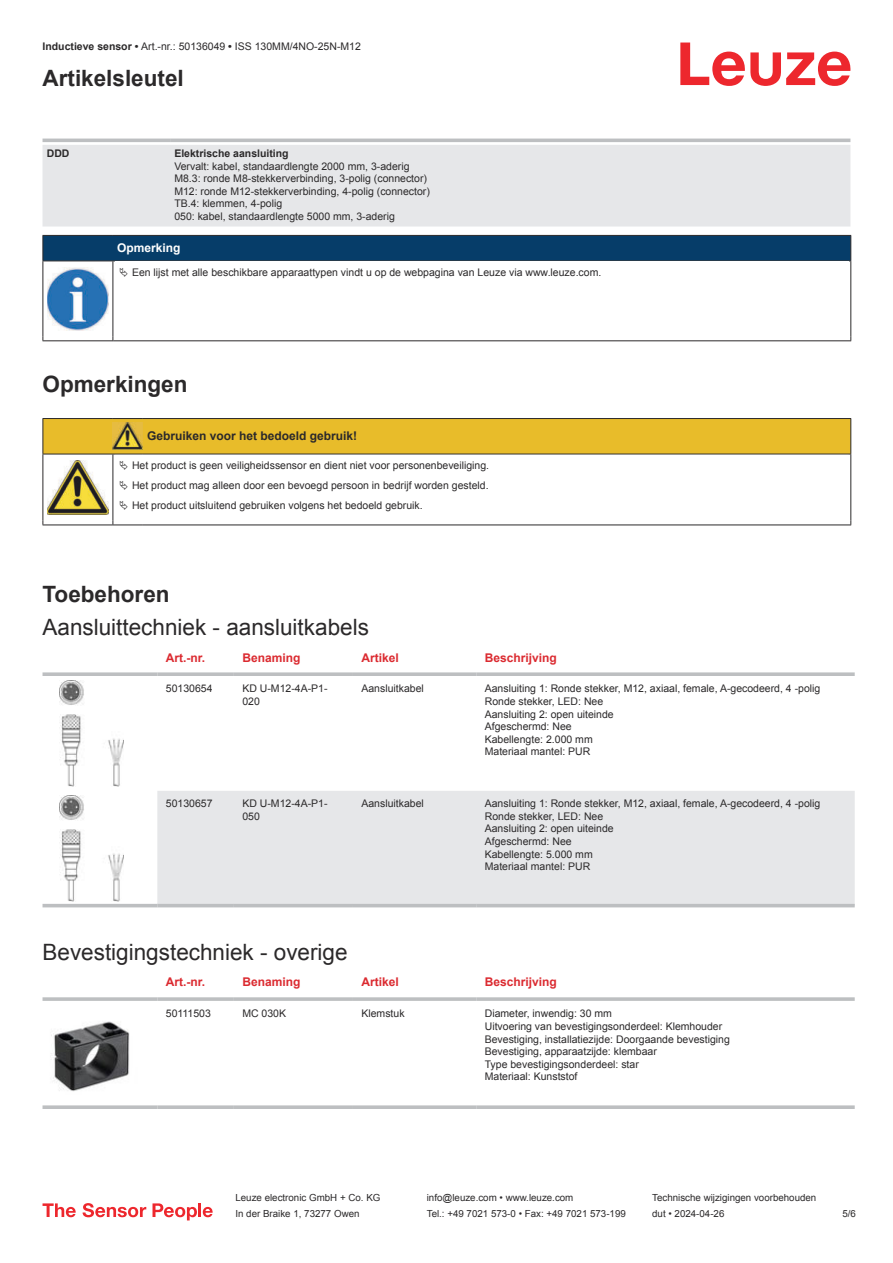
<style>
.page{position:relative;width:893px;height:1263px;background:#fff}
.page>*{position:absolute;margin:0;border:0;box-sizing:border-box;transform-origin:0 0}
.t1{font:22.5px "Arial";color:#2b292a}
.t2{font:700 22.5px "Arial";color:#2b292a}
.t3{font:700 12px "Arial";color:#db2a30}
.t4{font:700 12px "Arial";color:#2b292a}
.t5{font:700 12px "Arial";color:#fff}
.t6{font:10.5px/12.6px "Arial";color:#2b292a}
.t7{font:700 10.5px "Arial";color:#2b292a}
.t8{font:9.75px "Arial";color:#2b292a}
.s1{font-weight:700}
</style>
<div class="page">
<svg style="left:680px;top:43px;width:170px;height:43px"></svg>
<svg style="left:43px;top:138px;width:807px;height:1px"></svg>
<div style="left:43px;top:145px;width:807px;height:82px;background:#e6e7e9"></div>
<hr style="left:43px;top:139px;width:127px;height:3px;background:#bdbfc1">
<hr style="left:170px;top:139px;width:680px;height:3px;background:#bdbfc1">
<div style="left:157px;top:791px;width:698px;height:113px;background:#e6e7e9"></div>
<svg style="left:43px;top:672px;width:114px;height:4px"></svg>
<svg style="left:157px;top:672px;width:77px;height:4px"></svg>
<svg style="left:234px;top:672px;width:119px;height:4px"></svg>
<svg style="left:353px;top:672px;width:123px;height:4px"></svg>
<svg style="left:476px;top:672px;width:379px;height:4px;background:#c3c5c7"></svg>
<hr style="left:43px;top:904px;width:114px;height:3px;background:#bdbfc1">
<hr style="left:157px;top:904px;width:77px;height:3px;background:#bdbfc1">
<hr style="left:234px;top:904px;width:119px;height:3px;background:#bdbfc1">
<hr style="left:353px;top:904px;width:123px;height:3px;background:#bdbfc1">
<hr style="left:476px;top:904px;width:379px;height:3px;background:#bdbfc1">
<img style="left:59px;top:680px;width:65px;height:106px">
<img style="left:59px;top:795px;width:65px;height:106px">
<svg style="left:43px;top:997px;width:114px;height:4px"></svg>
<svg style="left:157px;top:997px;width:77px;height:4px"></svg>
<svg style="left:234px;top:997px;width:119px;height:4px"></svg>
<svg style="left:353px;top:997px;width:123px;height:4px"></svg>
<svg style="left:476px;top:997px;width:379px;height:4px;background:#c3c5c7"></svg>
<svg style="left:43px;top:1105px;width:114px;height:4px"></svg>
<svg style="left:157px;top:1105px;width:77px;height:4px"></svg>
<svg style="left:234px;top:1105px;width:119px;height:4px"></svg>
<svg style="left:353px;top:1105px;width:123px;height:4px"></svg>
<svg style="left:476px;top:1105px;width:379px;height:4px;background:#c3c5c7"></svg>
<img style="left:51px;top:1021px;width:79px;height:71px">
<svg style="left:43px;top:1203px;width:33px;height:14px"></svg>
<svg style="left:83px;top:1203px;width:63px;height:14px"></svg>
<svg style="left:153px;top:1203px;width:44px;height:17px"></svg>
<hr style="left:198px;top:1203px;width:3px;height:14px;background:#ed272d">
<svg style="left:203px;top:1207px;width:10px;height:10px"></svg>
<hr style="left:43px;top:261px;width:70px;height:1px;background:#2b292a">
<svg style="left:43px;top:235px;width:808px;height:26px;background:#083c65"></svg>
<hr style="left:113px;top:261px;width:738px;height:1px;background:#2b292a">
<hr style="left:43px;top:261px;width:1px;height:75px;background:#2b292a">
<hr style="left:113px;top:261px;width:1px;height:75px;background:#2b292a">
<hr style="left:850px;top:261px;width:1px;height:75px;background:#2b292a">
<hr style="left:43px;top:340px;width:70px;height:1px;background:#2b292a">
<hr style="left:113px;top:340px;width:738px;height:1px;background:#2b292a">
<img style="left:47px;top:267px;width:61px;height:63px">
<hr style="left:43px;top:525px;width:70px;height:1px;background:#2b292a">
<hr style="left:113px;top:525px;width:30px;height:1px;background:#2b292a">
<hr style="left:143px;top:525px;width:708px;height:1px;background:#2b292a">
<svg style="left:43px;top:418px;width:808px;height:107px"></svg>
<p class="t6" style="left:43px;top:41px;width:320px"><span class="s1">Inductieve sensor •</span> Art.-nr.: 50136049 <span class="s1">•</span> ISS 130MM/4NO-25N-M12</p>
<h1 class="t2" style="left:43px;top:69px;width:143px">Artikelsleutel</h1>
<p class="t7" style="left:47px;top:149px;width:24px">DDD</p>
<p class="t7" style="left:174px;top:149px;width:116px">Elektrische aansluiting</p>
<p class="t6" style="left:174px;top:161px;width:257px">Vervalt: kabel, standaardlengte 2000 mm, 3-aderig M8.3: ronde M8-stekkerverbinding, 3-polig (connector)<br>M12: ronde M12-stekkerverbinding, 4-polig (connector)<br>TB.4: klemmen, 4-polig<br>050: kabel, standaardlengte 5000 mm, 3-aderig</p>
<p class="t5" style="left:117px;top:243px;width:65px">Opmerking</p>
<p class="t6" style="left:132px;top:267px;width:471px">Een lijst met alle beschikbare apparaattypen vindt u op de webpagina van Leuze via www.leuze.com.</p>
<h1 class="t2" style="left:43px;top:375px;width:147px">Opmerkingen</h1>
<p class="t4" style="left:147px;top:431px;width:212px">Gebruiken voor het bedoeld gebruik!</p>
<p class="t6" style="left:132px;top:456px;width:359px;line-height:20.2px;text-align:justify">Het product is geen veiligheidssensor en dient niet voor personenbeveiliging.<br>Het product mag alleen door een bevoegd persoon in bedrijf worden gesteld.<br>Het product uitsluitend gebruiken volgens het bedoeld gebruik.</p>
<h1 class="t2" style="left:43px;top:585px;width:129px">Toebehoren</h1>
<h1 class="t1" style="left:43px;top:619px;width:328px">Aansluittechniek - aansluitkabels</h1>
<p class="t3" style="left:166px;top:652px;width:41px">Art.-nr.</p>
<p class="t3" style="left:242px;top:652px;width:60px">Benaming</p>
<p class="t3" style="left:361px;top:652px;width:39px">Artikel</p>
<p class="t3" style="left:485px;top:652px;width:74px">Beschrijving</p>
<p class="t6" style="left:166px;top:683px;width:48px">50130654</p>
<p class="t6" style="left:242px;top:683px;width:87px">KD U-M12-4A-P1-<br>020</p>
<p class="t6" style="left:361px;top:683px;width:64px">Aansluitkabel</p>
<p class="t6" style="left:485px;top:683px;width:337px">Aansluiting 1: Ronde stekker, M12, axiaal, female, A-gecodeerd, 4 -polig<br>Ronde stekker, LED: Nee<br>Aansluiting 2: open uiteinde<br>Afgeschermd: Nee<br>Kabellengte: 2.000 mm<br>Materiaal mantel: PUR</p>
<p class="t6" style="left:166px;top:798px;width:48px">50130657</p>
<p class="t6" style="left:242px;top:798px;width:87px">KD U-M12-4A-P1-<br>050</p>
<p class="t6" style="left:361px;top:798px;width:64px">Aansluitkabel</p>
<p class="t6" style="left:485px;top:798px;width:337px">Aansluiting 1: Ronde stekker, M12, axiaal, female, A-gecodeerd, 4 -polig<br>Ronde stekker, LED: Nee<br>Aansluiting 2: open uiteinde<br>Afgeschermd: Nee<br>Kabellengte: 5.000 mm<br>Materiaal mantel: PUR</p>
<h1 class="t1" style="left:43px;top:943px;width:307px">Bevestigingstechniek - overige</h1>
<p class="t3" style="left:166px;top:977px;width:41px">Art.-nr.</p>
<p class="t3" style="left:242px;top:977px;width:60px">Benaming</p>
<p class="t3" style="left:361px;top:977px;width:39px">Artikel</p>
<p class="t3" style="left:485px;top:977px;width:74px">Beschrijving</p>
<p class="t6" style="left:166px;top:1008px;width:47px">50111503</p>
<p class="t6" style="left:242px;top:1008px;width:45px">MC 030K</p>
<p class="t6" style="left:361px;top:1008px;width:45px">Klemstuk</p>
<p class="t6" style="left:485px;top:1008px;width:247px">Diameter, inwendig: 30 mm<br>Uitvoering van bevestigingsonderdeel: Klemhouder Bevestiging, installatiezijde: Doorgaande bevestiging Bevestiging, apparaatzijde: klembaar<br>Type bevestigingsonderdeel: star<br>Materiaal: Kunststof</p>
<p class="t8" style="left:235px;top:1194px;width:146px">Leuze electronic GmbH + Co. KG</p>
<p class="t8" style="left:427px;top:1194px;width:148px">info@leuze.com • www.leuze.com</p>
<p class="t8" style="left:652px;top:1194px;width:166px">Technische wijzigingen voorbehouden</p>
<p class="t8" style="left:235px;top:1210px;width:126px">In der Braike 1, 73277 Owen</p>
<p class="t8" style="left:427px;top:1210px;width:201px">Tel.: +49 7021 573-0 • Fax: +49 7021 573-199</p>
<p class="t8" style="left:652px;top:1210px;width:74px">dut • 2024-04-26</p>
<p class="t8" style="left:842px;top:1210px;width:15px">5 /6</p>
</div>
